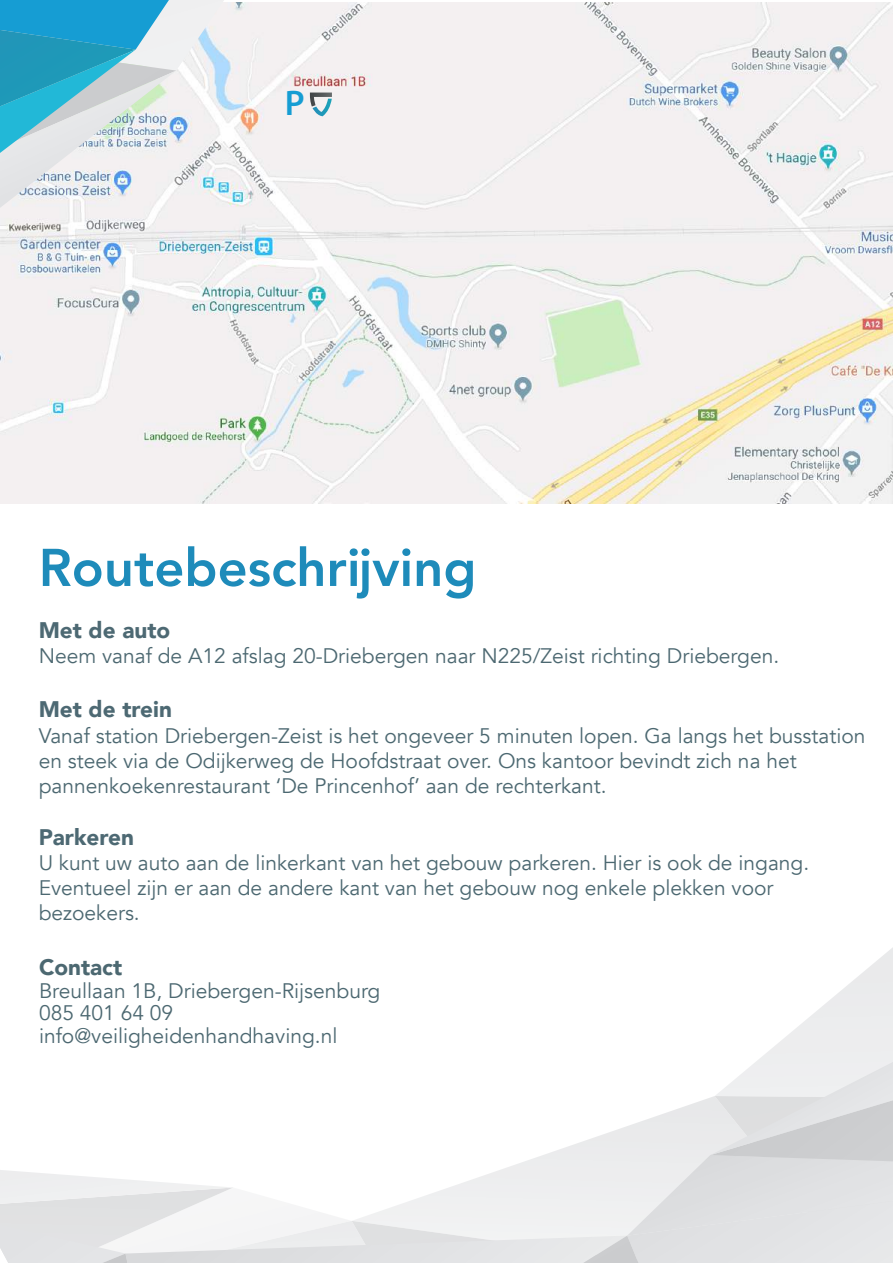
<style>
.page{position:relative;width:893px;height:1263px;background:#fff}
.page>*{position:absolute;margin:0;border:0;box-sizing:border-box;transform-origin:0 0}
.t1{font:800 52.5px "Avenir";color:#1e8bba}
.t2{font:600 35.7px "Myriad Pro";color:#169dd3}
.t3{font:900 22.5px "Avenir";color:#4d6973}
.t4{font:900 22.5px "Avenir";color:#4c6871}
.t5{font:21px/25.2px "Avenir";color:#4c6871}
</style>
<div class="page">
<img style="left:0;top:2px;width:893px;height:501px">
<svg style="left:0;top:948px;width:893px;height:315px"></svg>
<svg style="left:310px;top:93px;width:22px;height:23px"></svg>
<svg style="left:0;top:0;width:224px;height:208px"></svg>
<h2 class="t2" style="left:285px;top:80px;width:21px">P</h2>
<h1 class="t1" style="left:39px;top:527px;width:439px">Routebeschrĳving</h1>
<p class="t3" style="left:39px;top:611px;width:133px">Met de auto</p>
<p class="t5" style="left:39px;top:644px;width:742px">Neem vanaf de A12 afslag 20-Driebergen naar N225/Zeist richting Driebergen.</p>
<p class="t3" style="left:39px;top:690px;width:135px">Met de trein</p>
<p class="t5" style="left:39px;top:723px;width:828px">Vanaf station Driebergen-Zeist is het ongeveer 5 minuten lopen. Ga langs het busstation en steek via de Odijkerweg de Hoofdstraat over. Ons kantoor bevindt zich na het pannenkoekenrestaurant ‘De Princenhof’ aan de rechterkant.</p>
<p class="t3" style="left:39px;top:818px;width:97px">Parkeren</p>
<p class="t5" style="left:39px;top:850px;width:772px">U kunt uw auto aan de linkerkant van het gebouw parkeren. Hier is ook de ingang.<br>Eventueel zijn er aan de andere kant van het gebouw nog enkele plekken voor bezoekers.</p>
<p class="t4" style="left:39px;top:948px;width:85px">Contact</p>
<p class="t5" style="left:39px;top:980px;width:343px;line-height:22.5px">Breullaan 1B, Driebergen-Rijsenburg<br>085 401 64 09 info@veiligheidenhandhaving.nl</p>
</div>
